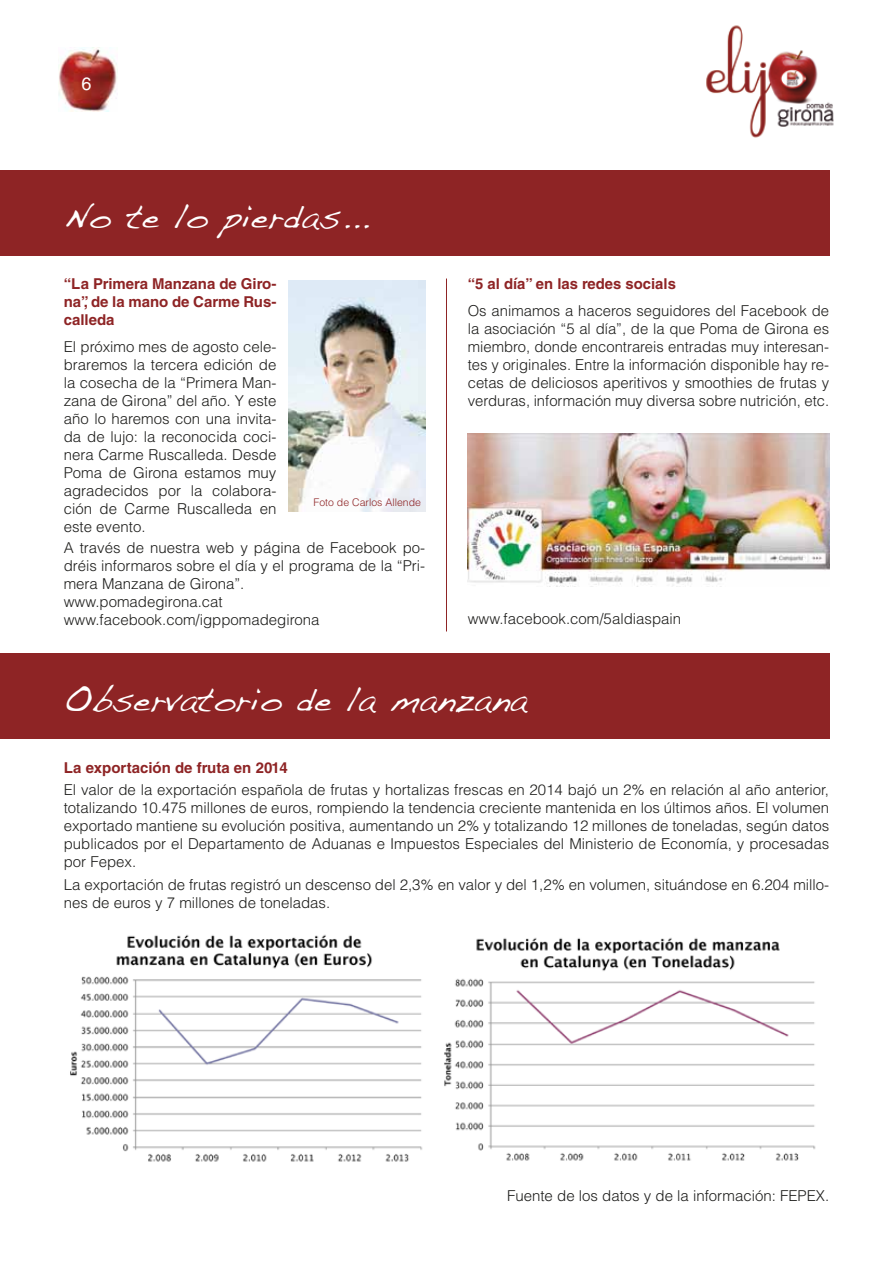
<style>
.page{position:relative;width:893px;height:1263px;background:#fff}
.page>*{position:absolute;margin:0;border:0;box-sizing:border-box;transform-origin:0 0}
.t1{font:30px "Dakota";color:#fff}
.t2{font:18px "Helvetica LT Std";color:#fff}
.t3{font:300 15px/18px "Helvetica LT Std";color:#1d1d1b;text-align:justify}
.t4{font:700 15px/18px "Helvetica LT Std";color:#8e2425;text-align:justify}
.t5{font:300 10.5px "Helvetica LT Std";color:#8e2425}
</style>
<div class="page">
<img style="left:58px;top:48px;width:60px;height:64px">
<img style="left:706px;top:25px;width:128px;height:113px">
<img style="left:444px;top:937px;width:372px;height:224px">
<img style="left:70px;top:934px;width:353px;height:228px">
<div style="left:0;top:170px;width:829px;height:85px;background:#8e2425"></div>
<div style="left:0;top:654px;width:829px;height:85px;background:#8e2425"></div>
<img style="left:288px;top:281px;width:137px;height:230px">
<img style="left:468px;top:433px;width:361px;height:154px">
<hr style="left:446px;top:279px;width:1px;height:352px;background:#8e2425">
<p class="t2" style="left:82px;top:73px;width:12px">6</p>
<h1 class="t1" style="left:64px;top:198px;width:307px">No te lo pierdas...</h1>
<p class="t4" style="left:64px;top:275px;width:214px">“La Primera Manzana de Giro&shy;na”, de la mano de Carme Rus&shy;calleda</p>
<p class="t3" style="left:64px;top:337px;width:214px">El próximo mes de agosto cele&shy;braremos la tercera edición de la cosecha de la “Primera Man&shy;zana de Girona” del año. Y este año lo haremos con una invita&shy;da de lujo: la reconocida coci&shy;nera Carme Ruscalleda. Desde Poma de Girona estamos muy agradecidos por la colabora&shy;ción de Carme Ruscalleda en este evento.</p>
<p class="t3" style="left:64px;top:539px;width:363px;text-align:left">A través de nuestra web y página de Facebook po&shy;dréis informaros sobre el día y el programa de la “Pri&shy;mera Manzana de Girona”.<br>www.pomadegirona.cat www.facebook.com/igppomadegirona</p>
<p class="t5" style="left:314px;top:496px;width:109px">Foto de Carlos Allende</p>
<p class="t4" style="left:468px;top:275px;width:210px">“5 al día” en las redes socials</p>
<p class="t3" style="left:468px;top:301px;width:363px">Os animamos a haceros seguidores del Facebook de la asociación “5 al día”, de la que Poma de Girona es miembro, donde encontrareis entradas muy interesan&shy;tes y originales. Entre la información disponible hay re&shy;cetas de deliciosos aperitivos y smoothies de frutas y verduras, información muy diversa sobre nutrición, etc.</p>
<p class="t3" style="left:468px;top:610px;width:215px">www.facebook.com/5aldiaspain</p>
<h1 class="t1" style="left:64px;top:681px;width:465px">Observatorio de la manzana</h1>
<p class="t4" style="left:64px;top:758px;width:225px">La exportación de fruta en 2014</p>
<p class="t3" style="left:64px;top:781px;width:767px">El valor de la exportación española de frutas y hortalizas frescas en 2014 bajó un 2% en relación al año anterior, totalizando 10.475 millones de euros, rompiendo la tendencia creciente mantenida en los últimos años. El volumen exportado mantiene su evolución positiva, aumentando un 2% y totalizando 12 millones de toneladas, según datos publicados por el Departamento de Aduanas e Impuestos Especiales del Ministerio de Economía, y procesadas por Fepex.</p>
<p class="t3" style="left:64px;top:875px;width:767px">La exportación de frutas registró un descenso del 2,3% en valor y del 1,2% en volumen, situándose en 6.204 millo&shy;nes de euros y 7 millones de toneladas.</p>
<p class="t3" style="left:507px;top:1187px;width:324px">Fuente de los datos y de la información: FEPEX.</p>
</div>
